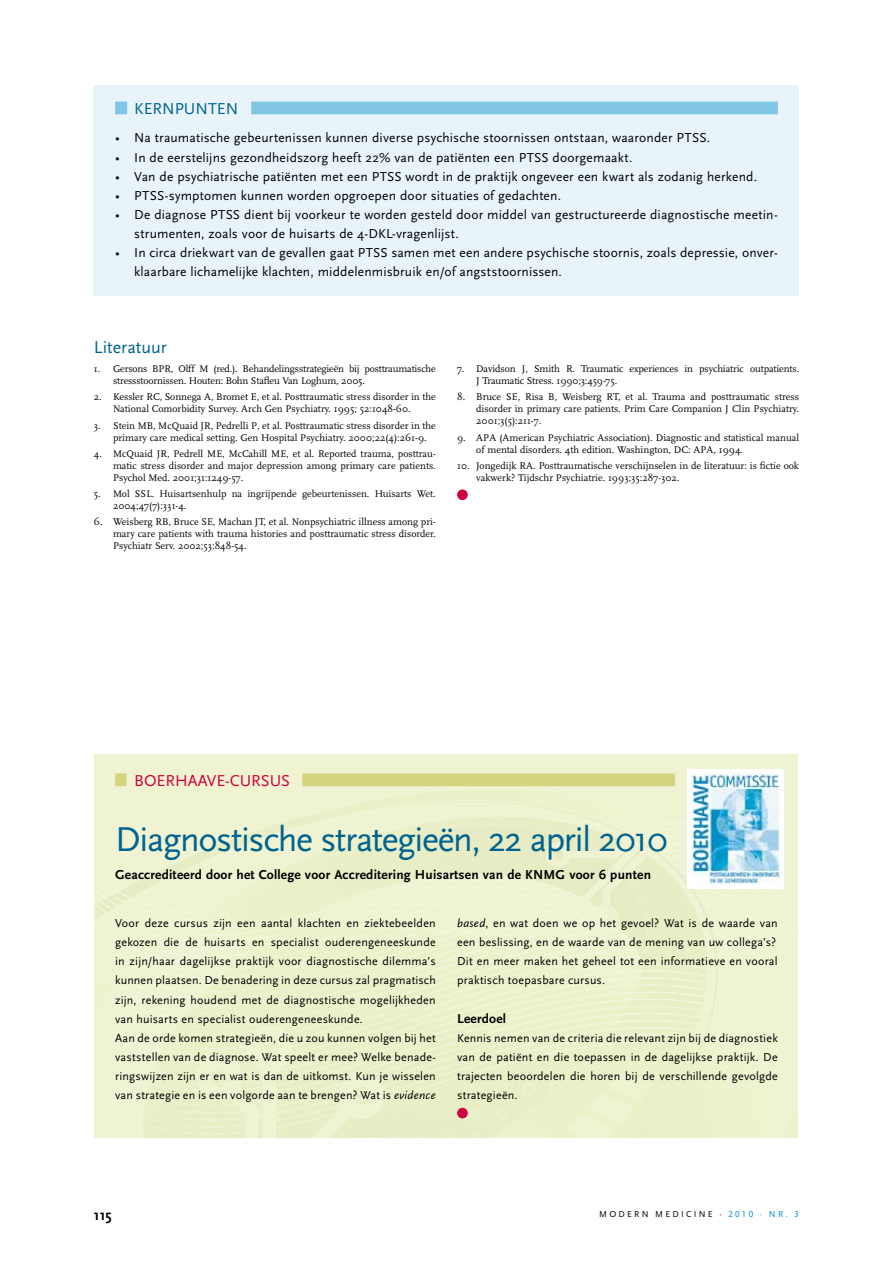
<style>
.page{position:relative;width:893px;height:1263px;background:#fff}
.page>*{position:absolute;margin:0;border:0;box-sizing:border-box;transform-origin:0 0}
.t1{font:36px "Scala Sans";letter-spacing:-.035em;color:#006390}
.t2{font:18px "Scala Sans";color:#006390}
.t3{font:16.5px "Scala Sans";color:#cf003d}
.t4{font:16.5px "Scala Sans";color:#006390}
.t5{font:700 15px "Scala Sans";color:#000}
.t6{font:13.5px/19.2px "Scala Sans";letter-spacing:.01em;color:#000}
.t7{font:700 13.5px "Scala Sans";letter-spacing:.015em;color:#000}
.t8{font:12px/19.2px "Scala Sans";letter-spacing:.015em;color:#000}
.t9{font:10.2px/12px "Scala";color:#000}
.t10{font:9px "Scala Sans Caps";letter-spacing:.25em;color:#000}
.s1{font-style:italic}
.s2{font-family:"Scala Sans"}
.s3{color:#008fd0}
.s4{font-family:"Scala Sans";color:#008fd0}
</style>
<div class="page">
<div style="left:457px;top:489px;width:11px;height:11px;background:#cf003d;border-radius:50%"></div>
<div style="left:94px;top:85px;width:705px;height:211px;background:#e9f4fa"></div>
<div style="left:115px;top:102px;width:12px;height:12px;background:#82c6e7"></div>
<div style="left:251px;top:102px;width:527px;height:12px;background:#82c6e7"></div>
<div style="left:94px;top:755px;width:704px;height:63px;background:#eff3d2"></div>
<svg style="left:106px;top:788px;width:567px;height:30px;background:#eef2d0"></svg>
<svg style="left:94px;top:818px;width:704px;height:320px;background:#ecf1cd"></svg>
<svg style="left:94px;top:800px;width:556px;height:123px;background:#ecf1cd"></svg>
<div style="left:687px;top:770px;width:97px;height:119px;background:#fff"></div>
<img style="left:691px;top:773px;width:91px;height:111px">
<div style="left:115px;top:773px;width:11px;height:13px;background:#d5d47e"></div>
<div style="left:302px;top:773px;width:373px;height:13px;background:#d5d47e"></div>
<div style="left:457px;top:1108px;width:11px;height:10px;background:#cf003d;border-radius:50%"></div>
<h3 class="t4" style="left:134px;top:100px;width:102px">KERN PUNTEN</h3>
<h3 class="t6" style="left:115px;top:129px;width:596px">• N a traumatische gebeurtenissen kunnen diverse psychische stoornissen ontstaan, waaronder PTSS.</h3>
<h3 class="t6" style="left:115px;top:148px;width:519px">• In de eerstelijns gezondheidszorg heeft 22% van de patiënten een PTSS doorgemaakt.</h3>
<h3 class="t6" style="left:115px;top:167px;width:643px">• Van de psychiatrische patiënten met een PTSS wordt in de praktijk ongeveer een kwart als zodanig herkend.</h3>
<h3 class="t6" style="left:115px;top:186px;width:447px">• PTSS-symptomen kunnen worden opgroepen door situaties of gedachten.</h3>
<h3 class="t6" style="left:134px;top:205px;width:645px;text-indent:-19px">• De diagnose PTSS dient bij voorkeur te worden gesteld door middel van gestructureerde diagnostische meetin&shy;strumenten, zoals voor de huisarts de 4-DKL-vragenlijst.</h3>
<h3 class="t6" style="left:134px;top:243px;width:645px;text-indent:-19px">• In circa driekwart van de gevallen gaat PTSS samen met een andere psychische stoornis, zoals depressie, onver&shy;klaarbare lichamelijke klachten, middelenmisbruik en/of angststoornissen.</h3>
<h2 class="t2" style="left:94px;top:337px;width:75px">Literatuur</h2>
<p class="t9" style="left:113px;top:363px;width:324px;text-indent:-19px">1. Gersons BPR, Olff M (red.). Behandelingsstrategieën bij posttraumatische stressstoornissen. Houten: Bohn Stafleu Van Loghum, 2005.</p>
<p class="t9" style="left:94px;top:391px;width:343px;text-align:center">2. Kessler RC, Sonnega A, Bromet E, et al. Posttraumatic stress disorder in the<br>National Comorbidity Survey. Arch Gen Psychiatry. 1995; 52:1048-60.</p>
<p class="t9" style="left:113px;top:419px;width:324px;text-indent:-19px">3. Stein MB, McQuaid JR, Pedrelli P, et al. Posttraumatic stress disorder in the primary care medical setting. Gen Hospital Psychiatry. 2000;22(4):261-9.</p>
<p class="t9" style="left:113px;top:448px;width:324px;text-align:justify;text-indent:-19px">4. McQuaid JR, Pedrell ME, McCahill ME, et al. Reported trauma, posttrau&shy;matic stress disorder and major depression among primary care patients.<br>Psychol Med. 2001;31:1249-57.</p>
<p class="t9" style="left:113px;top:488px;width:324px;text-indent:-19px">5. Mol SSL. Huisartsenhulp na ingrijpende gebeurtenissen. Huisarts Wet.<br>2004;47(7):331-4.</p>
<p class="t9" style="left:113px;top:516px;width:324px;text-align:justify;text-indent:-19px">6. Weisberg RB, Bruce SE, Machan JT, et al. Nonpsychiatric illness among pri&shy;mary care patients with trauma histories and posttraumatic stress disorder.<br>Psychiatr Serv. 2002;53:848-54.</p>
<p class="t9" style="left:476px;top:363px;width:324px;text-indent:-19px">7. Davidson J, Smith R. Traumatic experiences in psychiatric outpatients.<br>J Traumatic Stress. 1990;3:459-75.</p>
<p class="t9" style="left:476px;top:391px;width:324px;text-align:justify;text-indent:-19px">8. Bruce SE, Risa B, Weisberg RT, et al. Trauma and posttraumatic stress disorder in primary care patients. Prim Care Companion J Clin Psychiatry.<br>2001;3(5):211-7.</p>
<p class="t9" style="left:476px;top:431px;width:324px;text-indent:-19px">9. APA (American Psychiatric Association). Diagnostic and statistical manual of mental disorders. 4th edition. Washington, DC: APA, 1994.</p>
<p class="t9" style="left:476px;top:460px;width:324px;text-indent:-19px">10. Jongedijk RA. Posttraumatische verschijnselen in de literatuur: is fictie ook vakwerk? Tijdschr Psychiatrie. 1993;35:287-302.</p>
<h3 class="t3" style="left:134px;top:772px;width:52px">boerhaave</h3>
<h3 class="t3" style="left:225px;top:772px;width:46px">-cu rsus</h3>
<h1 class="t1" style="left:115px;top:819px;width:554px">Diagnostische strategieën, 22 april 2010</h1>
<h3 class="t7" style="left:115px;top:867px;width:421px">Geaccrediteerd door het College voor Accreditering Huisartsen van de KNMG</h3>
<h3 class="t7" style="left:569px;top:867px;width:83px">voor 6 punten</h3>
<p class="t8" style="left:457px;top:914px;width:322px"><span class="s1">based</span>, en wat doen we op het gevoel? Wat is de waarde van een beslissing, en de waarde van de mening van uw collega’s?<br>Dit en meer maken het geheel tot een informatieve en vooral praktisch toepasbare cursus.</p>
<h3 class="t7" style="left:457px;top:1011px;width:50px">Leerdoel</h3>
<p class="t8" style="left:457px;top:1028px;width:322px;text-align:justify">Kennis nemen van de criteria die relevant zijn bij de diagnostiek van de patiënt en die toepassen in de dagelijkse praktijk. De trajecten beoordelen die horen bij de verschillende gevolgde strategieën.</p>
<p class="t8" style="left:115px;top:914px;width:322px">Voor deze cursus zijn een aantal klachten en ziektebeelden gekozen die de huisarts en specialist ouderengeneeskunde in zijn/haar dagelijkse praktijk voor diagnostische dilemma’s kunnen plaatsen. De benadering in deze cursus zal pragmatisch zijn, rekening houdend met de diagnostische mogelijkheden van huisarts en specialist ouderengeneeskunde.<br>Aan de orde komen strategieën, die u zou kunnen volgen bij het vaststellen van de diagnose. Wat speelt er mee? Welke benade&shy;ringswijzen zijn er en wat is dan de uitkomst. Kun je wisselen van strategie en is een volgorde aan te brengen? Wat is <span class="s1">evidence</span></p>
<h3 class="t5" style="left:94px;top:1207px;width:19px">115</h3>
<p class="t10" style="left:599px;top:1210px;width:201px">MODERN MEDICINE <span class="s2">·</span> <span class="s3">2010</span> <span class="s4">·</span> <span class="s3">NR. 3</span></p>
</div>
